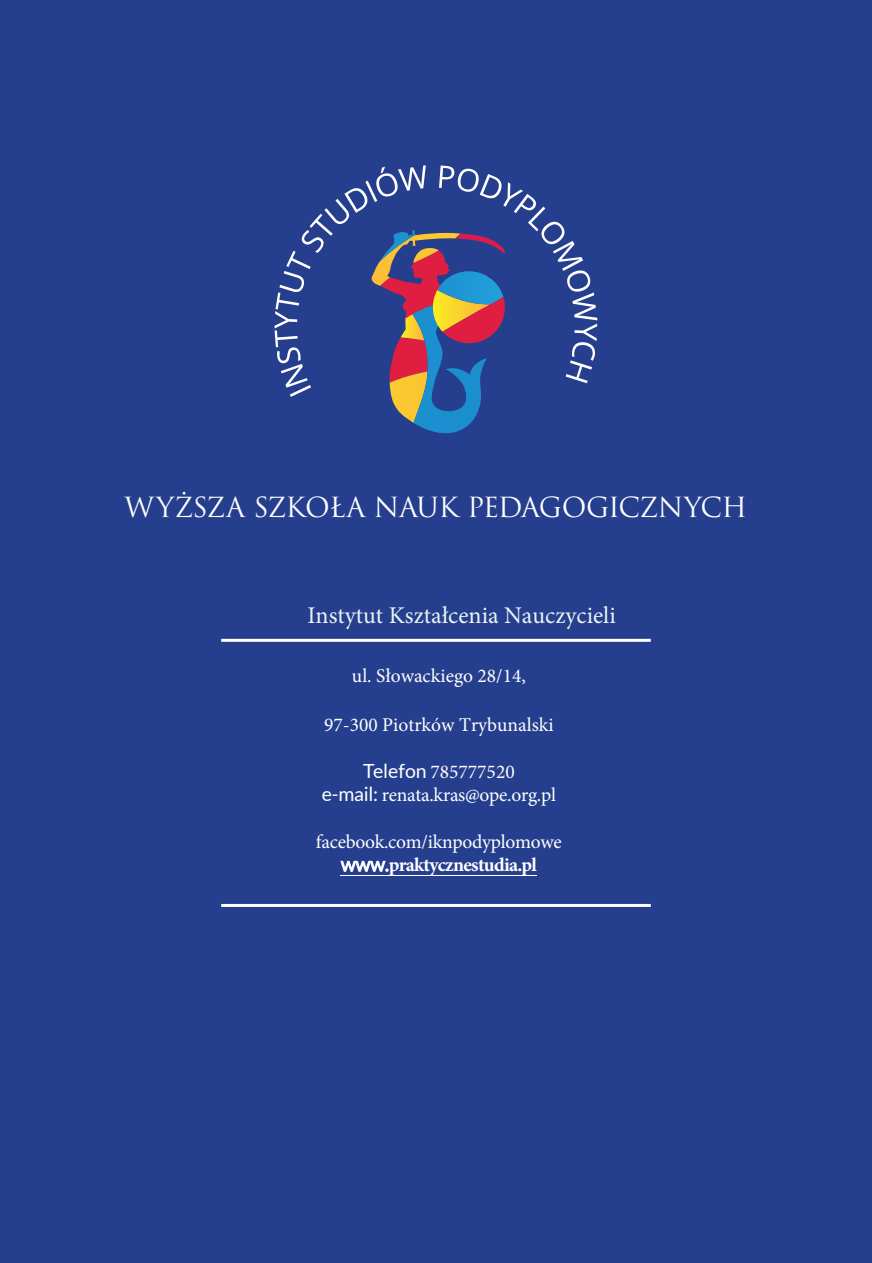
<style>
.page{position:relative;width:872px;height:1263px;background:#253f8e}
.page>*{position:absolute;margin:0;border:0;box-sizing:border-box;transform-origin:0 0}
.t1{font:27px "Trajan Pro";letter-spacing:-.025em;color:#fff}
.t2{font:24px "Minion Pro";color:#e9f4f3}
.t3{font:19.5px/23.4px "Minion Pro";color:#fff;text-align:center}
.s1{font-family:"Lato"}
.s2{font-weight:700}
</style>
<div class="page">
<hr style="left:221px;top:904px;width:430px;height:3px;background:#fff">
<hr style="left:221px;top:639px;width:430px;height:3px;background:#fff">
<svg style="left:274px;top:165px;width:323px;height:269px"></svg>
<hr style="left:341px;top:875px;width:196px;height:1px;background:#fff">
<p class="t1" style="left:125px;top:490px;width:624px">WYŻSZA SZKOŁA NAUK PEDAGOGICZNYCH</p>
<p class="t2" style="left:307px;top:599px;width:310px">Instytut Kształcenia Nauczycieli</p>
<p class="t3" style="left:352px;top:665px;width:175px">ul. Słowackiego 28/14,</p>
<p class="t3" style="left:324px;top:713px;width:231px">97-300 Piotrków Trybunalski</p>
<p class="t3" style="left:322px;top:760px;width:235px"><span class="s1">Telefon</span> 785777520<br><span class="s1">e-mail:</span> renata.kras@ope.org.pl</p>
<p class="t3" style="left:316px;top:830px;width:247px">facebook.com/iknpodyplomowe <span class="s1">www.</span><span class="s2">praktycznestudia.pl</span></p>
</div>
